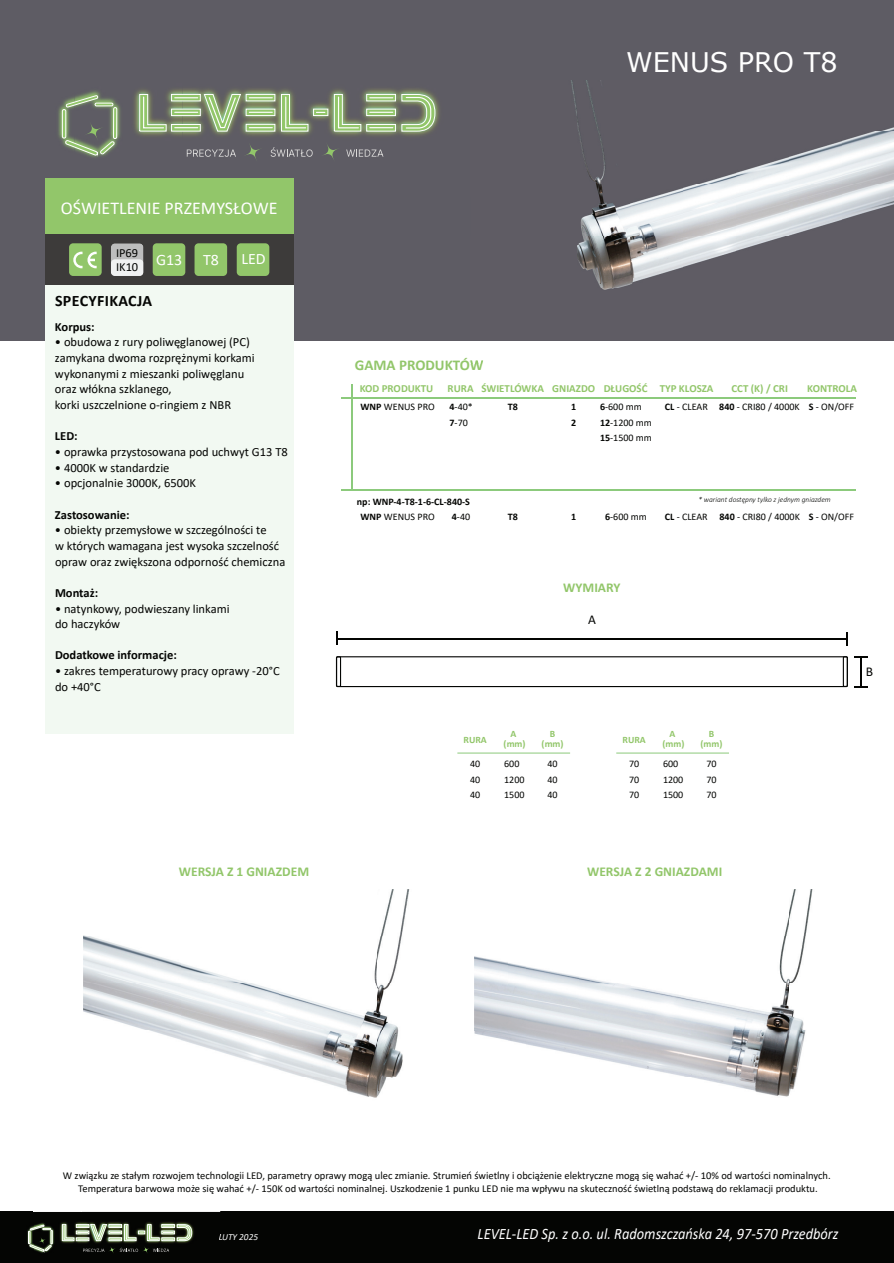
<style>
.page{position:relative;width:894px;height:1263px;background:#fff}
.page>*{position:absolute;margin:0;border:0;box-sizing:border-box;transform-origin:0 0}
.t1{font:27px "Verdana";color:#fff}
.t2{font:18px "Calibri";color:#fff}
.t3{font:italic 15.9px "Calibri";color:#fff;scale:.91 1}
.t4{font:700 15.9px "Calibri";letter-spacing:.02em;color:#040503}
.t5{font:15.9px "Calibri";color:#fff}
.t6{font:700 15px "Calibri";color:#92c66a}
.t7{font:700 13.5px "Calibri";color:#92c66a}
.t8{font:13.5px "Calibri";color:#040503}
.t9{font:12.45px/15.6px "Calibri";color:#040503}
.t10{font:700 12.45px "Calibri";color:#040503}
.t11{font:700 10.8px "Calibri";color:#92c66a}
.t12{font:10.5px/13.2px "Calibri";color:#040503;text-align:center}
.t13{font:10.05px/15.5px "Calibri";color:#040503}
.t14{font:700 10.05px/15px "Calibri";color:#040503;text-align:right}
.t15{font:700 9.75px/9.8px "Calibri";color:#92c66a;text-align:center}
.t16{font:italic 9.3px "Calibri";color:#fff}
.t17{font:italic 300 7.5px "Calibri";color:#040503}
.s1{font-weight:700}
.s2{font-weight:400}
</style>
<div class="page">
<div style="left:0;top:0;width:894px;height:340px;background:#5e5c64"></div>
<div style="left:0;top:1212px;width:894px;height:51px;background:#040503"></div>
<hr style="left:341px;top:398px;width:515px;height:1px;background:#8cca7c">
<hr style="left:341px;top:489px;width:515px;height:1px;background:#8cca7c">
<hr style="left:352px;top:384px;width:1px;height:106px;background:#8cca7c">
<img style="left:0;top:1211px;width:220px;height:1px">
<img style="left:81px;top:1222px;width:113px;height:17px">
<img style="left:27px;top:1230px;width:1px;height:14px">
<img style="left:34px;top:1211px;width:47px;height:42px">
<svg style="left:28px;top:1225px;width:25px;height:27px"></svg>
<svg style="left:62px;top:1224px;width:130px;height:29px"></svg>
<img style="left:182px;top:89px;width:257px;height:107px">
<svg style="left:315px;top:111px;width:11px;height:3px"></svg>
<img style="left:90px;top:89px;width:92px;height:69px">
<svg style="left:281px;top:94px;width:28px;height:38px"></svg>
<svg style="left:334px;top:94px;width:102px;height:38px"></svg>
<svg style="left:139px;top:94px;width:136px;height:38px"></svg>
<div style="left:313px;top:109px;width:15px;height:7px;border:1px solid #fff"></div>
<svg style="left:62px;top:89px;width:55px;height:67px"></svg>
<svg style="left:243px;top:142px;width:20px;height:20px"></svg>
<svg style="left:320px;top:142px;width:20px;height:20px"></svg>
<svg style="left:187px;top:149px;width:49px;height:8px"></svg>
<svg style="left:271px;top:147px;width:42px;height:10px"></svg>
<svg style="left:346px;top:150px;width:38px;height:7px"></svg>
<div style="left:45px;top:178px;width:248px;height:57px;background:#92c66a"></div>
<div style="left:45px;top:235px;width:248px;height:50px;background:#3d3b3a"></div>
<div style="left:45px;top:285px;width:248px;height:449px;background:#f2f9f2"></div>
<img style="left:471px;top:184px;width:423px;height:157px">
<img style="left:571px;top:80px;width:323px;height:104px">
<svg style="left:471px;top:360px;width:12px;height:4px"></svg>
<img style="left:471px;top:184px;width:29px;height:12px">
<img style="left:84px;top:890px;width:741px;height:282px">
<img style="left:684px;top:1171px;width:48px;height:1px">
<div style="left:237px;top:243px;width:32px;height:33px;background:#92c66a;border-radius:4px"></div>
<div style="left:69px;top:243px;width:33px;height:33px;background:#92c66a;border-radius:4px"></div>
<svg style="left:73px;top:252px;width:24px;height:16px"></svg>
<svg style="left:111px;top:243px;width:32px;height:33px"></svg>
<div style="left:153px;top:243px;width:32px;height:33px;background:#92c66a;border-radius:4px"></div>
<div style="left:195px;top:243px;width:32px;height:33px;background:#92c66a;border-radius:4px"></div>
<div style="left:336px;top:656px;width:512px;height:31px;border:1px solid #040503"></div>
<div style="left:336px;top:656px;width:5px;height:31px;border:1px solid #040503"></div>
<div style="left:843px;top:656px;width:5px;height:31px;border:1px solid #040503"></div>
<svg style="left:854px;top:656px;width:13px;height:31px"></svg>
<hr style="left:337px;top:638px;width:510px;height:1px;background:#040503">
<svg style="left:336px;top:631px;width:1px;height:14px"></svg>
<svg style="left:847px;top:632px;width:1px;height:14px"></svg>
<hr style="left:616px;top:753px;width:113px;height:1px;background:#8cca7c">
<hr style="left:457px;top:753px;width:113px;height:1px;background:#8cca7c">
<h1 class="t1" style="left:626px;top:44px;width:213px">WENUS PRO T8</h1>
<h2 class="t2" style="left:61px;top:195px;width:218px">OŚWIETLENIE PRZEMYSŁOWE</h2>
<p class="t9" style="left:116px;top:245px;width:68px;line-height:14px">IP69<br>IK10 <sup>G13</sup></p>
<p class="t5" style="left:203px;top:248px;width:17px">T8</p>
<p class="t4" style="left:55px;top:289px;width:99px">SPECYFIKACJA</p>
<p class="t5" style="left:241px;top:248px;width:26px">LED</p>
<p class="t10" style="left:55px;top:318px;width:41px">Korpus:</p>
<p class="t9" style="left:55px;top:334px;width:201px">• obudowa z rury poliwęglanowej (PC) zamykana dwoma rozprężnymi korkami wykonanymi z mieszanki poliwęglanu oraz włókna szklanego,<br>korki uszczelnione o-ringiem z NBR</p>
<p class="t10" style="left:55px;top:427px;width:24px">LED:</p>
<p class="t9" style="left:55px;top:444px;width:234px">• oprawka przystosowana pod uchwyt G13 T8</p>
<p class="t9" style="left:55px;top:459px;width:116px">• 4000K w standardzie</p>
<p class="t9" style="left:55px;top:475px;width:142px">• opcjonalnie 3000K, 6500K</p>
<p class="t10" style="left:55px;top:506px;width:76px">Zastosowanie:</p>
<p class="t9" style="left:55px;top:522px;width:232px">• obiekty przemysłowe w szczególności te<br>w których wamagana jest wysoka szczelność opraw oraz zwiększona odporność chemiczna</p>
<p class="t10" style="left:55px;top:584px;width:45px">Montaż:</p>
<p class="t9" style="left:55px;top:600px;width:176px">• natynkowy, podwieszany linkami do haczyków</p>
<p class="t10" style="left:55px;top:647px;width:123px">Dodatkowe informacje:</p>
<p class="t9" style="left:55px;top:663px;width:226px">• zakres temperaturowy pracy oprawy -20°C do +40°C</p>
<p class="t7" style="left:179px;top:862px;width:132px">WERSJA Z 1 GNIAZDEM</p>
<p class="t6" style="left:355px;top:354px;width:130px">GAMA PRODUKTÓW</p>
<p class="t11" style="left:360px;top:381px;width:75px">KOD PRODUKTU</p>
<p class="t11" style="left:660px;top:381px;width:55px">TYP KLOSZA</p>
<p class="t11" style="left:732px;top:381px;width:58px">CCT (K) / CRI</p>
<p class="t11" style="left:807px;top:381px;width:51px">KONTROLA</p>
<p class="t11" style="left:448px;top:381px;width:201px">RURA ŚWIETLÓWKA GNIAZDO DŁUGOŚĆ</p>
<p class="t13" style="left:361px;top:399px;width:76px"><span class="s1">WNP</span> WENUS PRO</p>
<p class="t14" style="left:508px;top:399px;width:12px">T8</p>
<p class="t13" style="left:600px;top:399px;width:43px"><span class="s1">6</span>-600 mm</p>
<p class="t13" style="left:665px;top:399px;width:191px"><span class="s1">CL</span> - CLEAR <span class="s1">840</span> - CRI80 / 4000K <span class="s1">S</span> - ON/OFF</p>
<p class="t13" style="left:600px;top:414px;width:53px"><span class="s1">12</span>-1200 mm<br><span class="s1">15</span>-1500 mm</p>
<p class="t13" style="left:450px;top:399px;width:25px"><span class="s1">4</span>-40*<br><span class="s1">7</span>-70</p>
<p class="t14" style="left:571px;top:399px;width:7px;line-height:15.5px;text-align:left">1<br>2</p>
<p class="t14" style="left:357px;top:494px;width:115px">np: WNP-4-T8-1-6-CL-840-S<br>4<span class="s2">-40</span></p>
<p class="t13" style="left:361px;top:509px;width:76px"><span class="s1">WNP</span> WENUS PRO</p>
<p class="t17" style="left:698px;top:495px;width:134px">* wariant dostępny tylko z jednym gniazdem</p>
<p class="t14" style="left:508px;top:509px;width:12px">T8</p>
<p class="t14" style="left:571px;top:509px;width:7px">1</p>
<p class="t13" style="left:605px;top:509px;width:43px"><span class="s1">6</span>-600 mm</p>
<p class="t13" style="left:665px;top:509px;width:191px"><span class="s1">CL</span> - CLEAR <span class="s1">840</span> - CRI80 / 4000K <span class="s1">S</span> - ON/OFF</p>
<p class="t7" style="left:563px;top:578px;width:59px">WYMIARY</p>
<p class="t8" style="left:588px;top:610px;width:9px">A</p>
<p class="t15" style="left:464px;top:735px;width:25px">RURA</p>
<p class="t15" style="left:504px;top:729px;width:23px">A (mm)</p>
<p class="t15" style="left:542px;top:729px;width:23px">B (mm)</p>
<p class="t13" style="left:470px;top:756px;width:12px;text-align:justify">40<br>40<br>40</p>
<p class="t13" style="left:504px;top:756px;width:22px">600<br>1200<br>1500</p>
<p class="t13" style="left:547px;top:756px;width:12px;text-align:justify">40<br>40<br>40</p>
<p class="t15" style="left:623px;top:735px;width:25px">RURA</p>
<p class="t15" style="left:663px;top:729px;width:23px">A (mm)</p>
<p class="t15" style="left:701px;top:729px;width:23px">B (mm)</p>
<p class="t13" style="left:629px;top:756px;width:12px;text-align:justify">70<br>70<br>70</p>
<p class="t13" style="left:663px;top:756px;width:22px">600<br>1200<br>1500</p>
<p class="t13" style="left:706px;top:756px;width:12px;text-align:justify">70<br>70<br>70</p>
<p class="t8" style="left:866px;top:662px;width:9px">B</p>
<p class="t7" style="left:587px;top:862px;width:137px">WERSJA Z 2 GNIAZDAMI</p>
<p class="t12" style="left:63px;top:1168px;width:769px">W związku ze stałym rozwojem technologii LED, parametry oprawy mogą ulec zmianie. Strumień świetlny i obciążenie elektryczne mogą się wahać +/- 10% od wartości nominalnych.<br>Temperatura barwowa może się wahać +/- 150K od wartości nominalnej. Uszkodzenie 1 punku LED nie ma wpływu na skuteczność świetlną podstawą do reklamacji produktu.</p>
<p class="t16" style="left:219px;top:1230px;width:41px">LUTY 2025</p>
<p class="t3" style="left:478px;top:1223px;width:398px">LEVEL-LED Sp. z o.o. ul. Radomszczańska 24, 97-570 Przedbórz</p>
</div>
